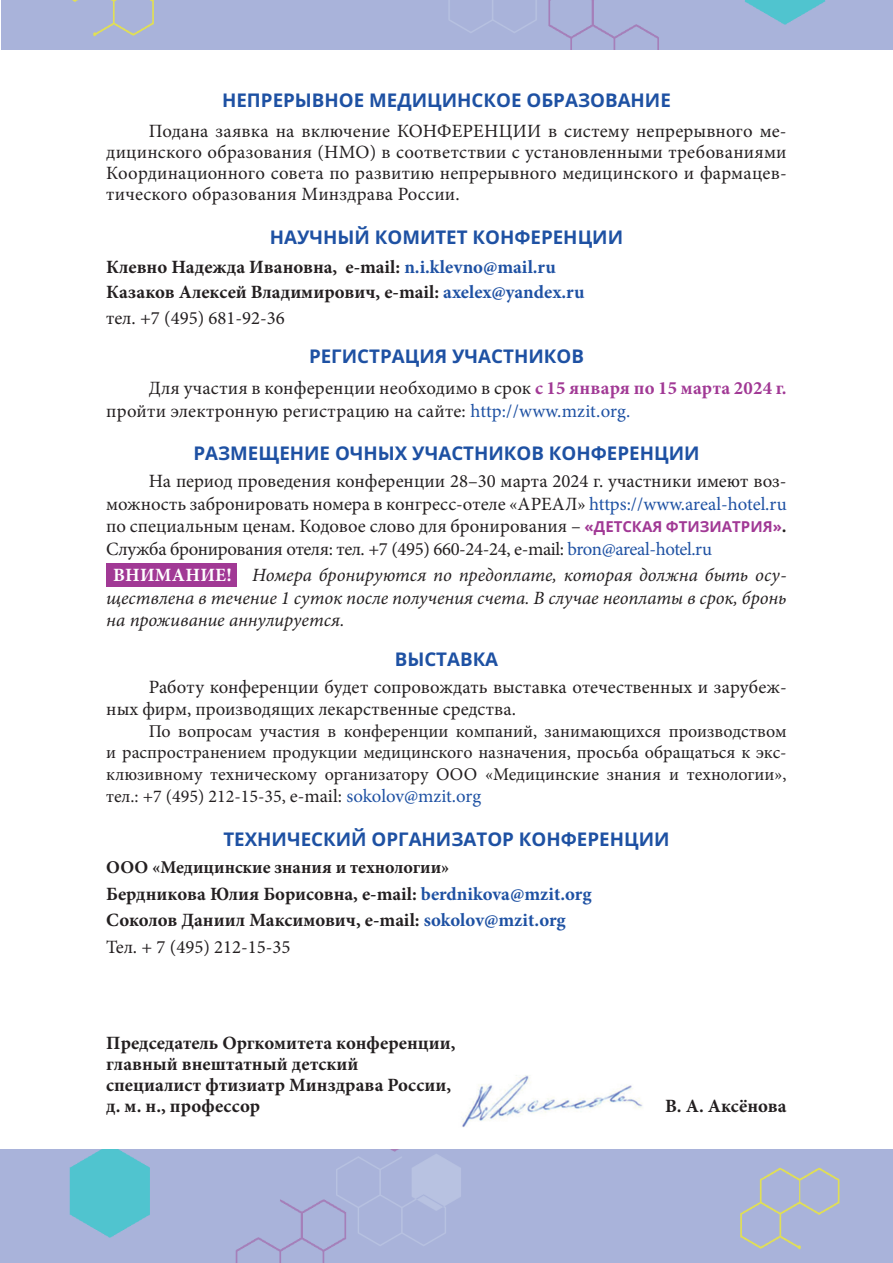
<style>
.page{position:relative;width:893px;height:1263px;background:#fff}
.page>*{position:absolute;margin:0;border:0;box-sizing:border-box;transform-origin:0 0}
.t1{font:18.75px/22.5px "Minion Pro";letter-spacing:.005em;color:#231f20;text-align:justify}
.t2{font:700 18.75px/21px "Minion Pro";color:#231f20}
.t3{font:700 18.75px "Open Sans";color:#1e51a3}
.t4{font:italic 18.75px/22.5px "Minion Pro";letter-spacing:-.005em;color:#231f20;text-align:justify}
.t5{font:18px/21.9px "Minion Pro";color:#231f20;text-align:justify}
.t6{font:700 18px "Minion Pro";color:#231f20}
.s1{color:#1e51a3}
.s2{font-weight:400}
.s3{font-weight:700;color:#a13995}
.s4{font-family:"Open Sans";font-weight:700;font-size:15px;color:#a13995}
.s5{font-weight:700}
.s6{font-weight:700;font-style:normal;color:#fff}
.s7{font-size:18.75px}
.s8{font-size:18.75px;color:#1e51a3}
</style>
<div class="page">
<img style="left:0;top:1149px;width:893px;height:114px">
<div style="left:1px;top:0;width:892px;height:49px;background:#a9b3da"></div>
<img style="left:462px;top:1075px;width:181px;height:53px">
<div style="left:106px;top:563px;width:131px;height:24px;background:#a13995"></div>
<p class="t3" style="left:222px;top:87px;width:450px">НЕПРЕРЫВНОЕ МЕДИЦИНСКОЕ ОБРАЗОВАНИЕ</p>
<p class="t1" style="left:106px;top:120px;width:682px;line-height:21px;text-indent:43px">Подана заявка на включение КОНФЕРЕНЦИИ в систему непрерывного ме&shy;дицинского образования (НМО) в соответствии с установленными требованиями Координационного совета по развитию непрерывного медицинского и фармацев&shy;тического образования Минздрава России.</p>
<p class="t3" style="left:270px;top:223px;width:355px">НАУЧНЫЙ КОМИТЕТ КОНФЕРЕНЦИИ</p>
<p class="t2" style="left:106px;top:254px;width:480px;line-height:25.2px">Клевно Надежда Ивановна, e-mail: <span class="s1">n.i.klevno@mail.ru<br></span>Казаков Алексей Владимирович, e-mail: <span class="s1">axelex@yandex.ru </span><span class="s2">тел. +7 (495) 681-92-36</span></p>
<p class="t3" style="left:309px;top:343px;width:276px">РЕГИСТРАЦИЯ УЧАСТНИКОВ</p>
<p class="t1" style="left:106px;top:377px;width:682px;text-indent:43px">Для участия в конференции необходимо в срок <span class="s3">с 15 января по 15 марта 2024 г. </span>пройти электронную регистрацию на сайте: <span class="s1">http://www.mzit.org.</span></p>
<p class="t3" style="left:193px;top:440px;width:508px">РАЗМЕЩЕНИЕ ОЧНЫХ УЧАСТНИКОВ КОНФЕРЕНЦИИ</p>
<p class="t1" style="left:106px;top:470px;width:682px;text-indent:43px">На период проведения конференции 28–30 марта 2024 г. участники имеют воз&shy;можность забронировать номера в конгресс-отеле «АРЕАЛ» <span class="s1">https://www.areal-hotel.ru </span>по специальным ценам. Кодовое слово для бронирования – <span class="s4">«ДЕТСКАЯ ФТИЗИАТРИЯ»</span><span class="s5">.<br></span>Служба бронирования отеля: тел. +7 (495) 660-24-24, e-mail: <span class="s1">bron@areal-hotel.ru</span></p>
<p class="t4" style="left:106px;top:564px;width:682px;text-indent:7px"><span class="s6">ВНИМАНИЕ!</span> Номера бронируются по предоплате, которая должна быть осу&shy;ществлена в течение 1 суток после получения счета. В случае неоплаты в срок, бронь на проживание аннулируется.</p>
<p class="t3" style="left:395px;top:646px;width:105px">ВЫСТАВКА</p>
<p class="t1" style="left:106px;top:675px;width:682px;text-indent:43px">Работу конференции будет сопровождать выставка отечественных и зарубеж&shy;ных фирм, производящих лекарственные средства.</p>
<p class="t5" style="left:106px;top:720px;width:682px;text-indent:43px">По вопросам участия в конференции компаний, занимающихся производством и распространением продукции медицинского назначения, просьба обращаться к экс&shy;клюзивному техническому организатору ООО «Медицинские знания и технологии», тел.: +7 (495) 212-15-35, <span class="s7">e-mail:</span> <span class="s8">sokolov@mzit.org</span></p>
<p class="t3" style="left:223px;top:826px;width:448px">ТЕХНИЧЕСКИЙ ОРГАНИЗАТОР КОНФЕРЕНЦИИ</p>
<p class="t6" style="left:106px;top:854px;width:345px">ООО «Медицинские знания и технологии»</p>
<p class="t2" style="left:106px;top:880px;width:487px;line-height:26.7px">Бердникова Юлия Борисовна, e-mail: <span class="s1">berdnikova@mzit.org<br></span>Соколов Даниил Максимович, e-mail: <span class="s1">sokolov@mzit.org<br></span><span class="s2">Тел. + 7 (495) 212-15-35</span></p>
<p class="t2" style="left:106px;top:1032px;width:351px">Председатель Оргкомитета конференции, главный внештатный детский специалист фтизиатр Минздрава России, д. м. н., профессор</p>
<p class="t2" style="left:665px;top:1095px;width:123px">В. А. Аксёнова</p>
</div>
